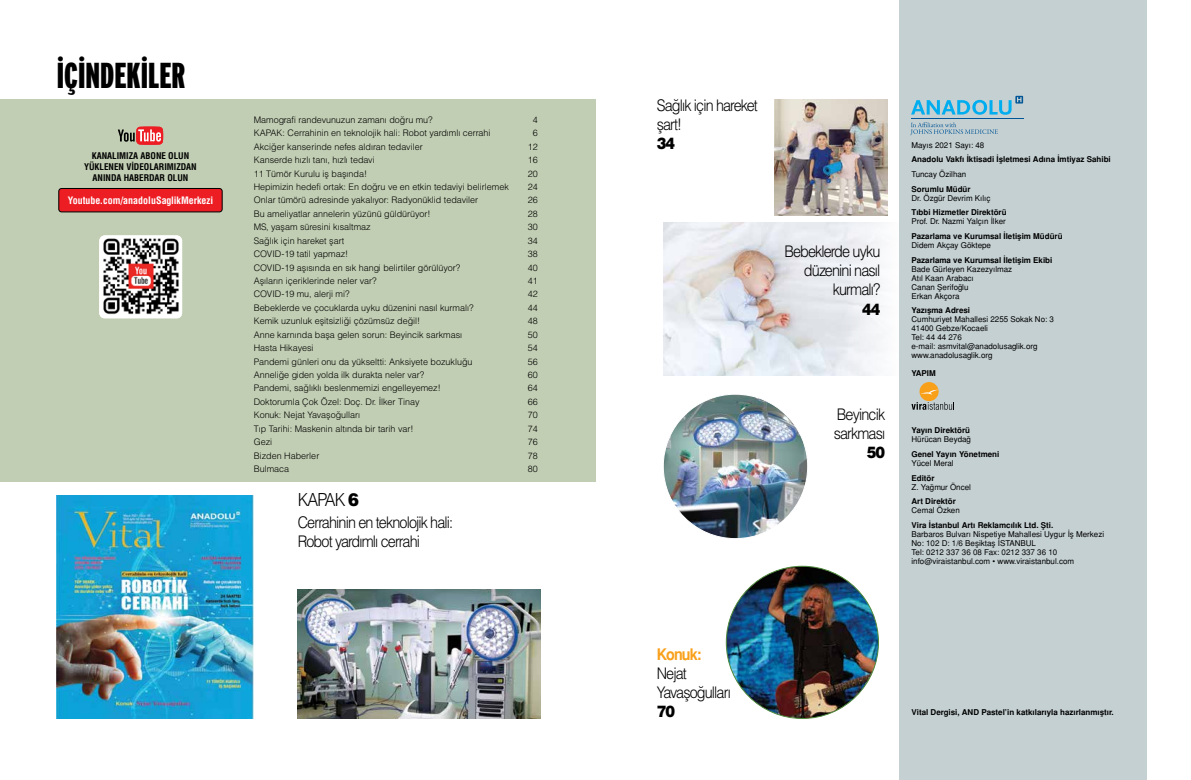
<style>
.page{position:relative;width:1191px;height:780px;background:#fff}
.page>*{position:absolute;margin:0;border:0;box-sizing:border-box;transform-origin:0 0}
.t1{font:900 extra-condensed 36px "Interstate";color:#000}
.t2{font:18px "Helvetica Light Normal Tr";letter-spacing:-.06em;color:#000;scale:.9 1}
.t3{font:16px/19.2px "Helvetica Light Normal Tr";letter-spacing:-.06em;color:#000;scale:.9 1}
.t4{font:16px "Helvetica Black Tr";letter-spacing:-.06em;color:#000;scale:.9 1}
.t5{font:700 16px "Helvetica Tr";letter-spacing:-.06em;color:#f9a01b;scale:.9 1}
.t6{font:10px "Helvetica Cond Bold Tr";color:#fff}
.t7{font:9px "Helvetica Light Normal Tr";color:#000}
.t8{font:9px/10.8px "Helvetica Cond Bold Tr";color:#000;text-align:center}
.t9{font:8px/9px "Helvetica Normal Tr";color:#000}
.t10{font:700 8px "Helvetica Tr";color:#000}
.s1{font-family:"Helvetica Black Tr"}
</style>
<div class="page">
<img style="left:663px;top:222px;width:220px;height:154px">
<img style="left:775px;top:99px;width:112px;height:116px">
<div style="left:0;top:99px;width:595px;height:383px;background:#c1ceb3"></div>
<div style="left:899px;top:0;width:248px;height:780px;background:#c5d0d2"></div>
<div style="left:919px;top:382px;width:19px;height:19px;background:#f9a01b;border-radius:50%"></div>
<svg style="left:920px;top:389px;width:18px;height:6px"></svg>
<svg style="left:911px;top:402px;width:43px;height:8px"></svg>
<svg style="left:118px;top:126px;width:45px;height:19px"></svg>
<div style="left:59px;top:188px;width:163px;height:24px;background:#ed1d24;border-radius:3px"></div>
<div style="left:58px;top:188px;width:165px;height:24px;border:1px solid #000;border-radius:3px"></div>
<svg style="left:911px;top:96px;width:112px;height:19px"></svg>
<hr style="left:911px;top:118px;width:112px;height:1px;background:#005596">
<svg style="left:910px;top:122px;width:88px;height:13px"></svg>
<img style="left:57px;top:495px;width:197px;height:223px">
<img style="left:297px;top:590px;width:243px;height:128px">
<img style="left:663px;top:394px;width:144px;height:144px;border-radius:72px">
<img style="left:726px;top:566px;width:152px;height:152px;border-radius:76px">
<img style="left:99px;top:235px;width:83px;height:83px">
<h1 class="t1" style="left:57px;top:56px;width:130px">İÇİNDEKİLER</h1>
<p class="t8" style="left:84px;top:150px;width:114px">KANALIMIZA ABONE OLUN<br>YÜKLENEN VİDEOLARIMIZDAN<br>ANINDA HABERDAR OLUN</p>
<p class="t6" style="left:68px;top:194px;width:147px">Youtube.com/anadoluSaglikMerkezi</p>
<p class="t7" style="left:254px;top:114px;width:180px">Mamografi randevunuzun zamanı doğru mu?</p>
<p class="t7" style="left:533px;top:114px;width:7px">4</p>
<p class="t7" style="left:254px;top:127px;width:238px">KAPAK: Cerrahinin en teknolojik hali: Robot yardımlı cerrahi</p>
<p class="t7" style="left:533px;top:127px;width:7px">6</p>
<p class="t7" style="left:254px;top:141px;width:170px">Akciğer kanserinde nefes aldıran tedaviler</p>
<p class="t7" style="left:528px;top:141px;width:12px">12</p>
<p class="t7" style="left:254px;top:154px;width:122px">Kanserde hızlı tanı, hızlı tedavi</p>
<p class="t7" style="left:528px;top:154px;width:12px">16</p>
<p class="t7" style="left:254px;top:168px;width:115px">11 Tümör Kurulu iş başında!</p>
<p class="t7" style="left:528px;top:168px;width:12px">20</p>
<p class="t7" style="left:254px;top:181px;width:256px">Hepimizin hedefi ortak: En doğru ve en etkin tedaviyi belirlemek</p>
<p class="t7" style="left:528px;top:181px;width:12px">24</p>
<p class="t7" style="left:254px;top:194px;width:226px">Onlar tümörü adresinde yakalıyor: Radyonüklid tedaviler</p>
<p class="t7" style="left:528px;top:194px;width:12px">26</p>
<p class="t7" style="left:254px;top:208px;width:178px">Bu ameliyatlar annelerin yüzünü güldürüyor!</p>
<p class="t7" style="left:528px;top:208px;width:12px">28</p>
<p class="t7" style="left:254px;top:221px;width:118px">MS, yaşam süresini kısaltmaz</p>
<p class="t7" style="left:528px;top:221px;width:12px">30</p>
<p class="t7" style="left:254px;top:235px;width:92px">Sağlık için hareket şart</p>
<p class="t7" style="left:528px;top:235px;width:12px">34</p>
<p class="t7" style="left:254px;top:248px;width:96px">COVID-19 tatil yapmaz!</p>
<p class="t7" style="left:528px;top:248px;width:12px">38</p>
<p class="t7" style="left:254px;top:262px;width:208px">COVID-19 aşısında en sık hangi belirtiler görülüyor?</p>
<p class="t7" style="left:528px;top:262px;width:12px">40</p>
<p class="t7" style="left:254px;top:275px;width:124px">Aşıların içeriklerinde neler var?</p>
<p class="t7" style="left:528px;top:275px;width:12px">41</p>
<p class="t7" style="left:254px;top:288px;width:97px">COVID-19 mu, alerji mi?</p>
<p class="t7" style="left:528px;top:288px;width:12px">42</p>
<p class="t7" style="left:254px;top:302px;width:221px">Bebeklerde ve çocuklarda uyku düzenini nasıl kurmalı?</p>
<p class="t7" style="left:528px;top:302px;width:12px">44</p>
<p class="t7" style="left:254px;top:315px;width:168px">Kemik uzunluk eşitsizliği çözümsüz değil!</p>
<p class="t7" style="left:528px;top:315px;width:12px">48</p>
<p class="t7" style="left:254px;top:329px;width:210px">Anne karnında başa gelen sorun: Beyincik sarkması</p>
<p class="t7" style="left:528px;top:329px;width:12px">50</p>
<p class="t7" style="left:254px;top:342px;width:61px">Hasta Hikayesi</p>
<p class="t7" style="left:528px;top:342px;width:12px">54</p>
<p class="t7" style="left:254px;top:356px;width:220px">Pandemi günleri onu da yükseltti: Anksiyete bozukluğu</p>
<p class="t7" style="left:528px;top:356px;width:12px">56</p>
<p class="t7" style="left:254px;top:369px;width:172px">Anneliğe giden yolda ilk durakta neler var?</p>
<p class="t7" style="left:528px;top:369px;width:12px">60</p>
<p class="t7" style="left:254px;top:382px;width:188px">Pandemi, sağlıklı beslenmemizi engelleyemez!</p>
<p class="t7" style="left:528px;top:382px;width:12px">64</p>
<p class="t7" style="left:254px;top:396px;width:167px">Doktorumla Çok Özel: Doç. Dr. İlker Tinay</p>
<p class="t7" style="left:528px;top:396px;width:12px">66</p>
<p class="t7" style="left:254px;top:409px;width:108px">Konuk: Nejat Yavaşoğulları</p>
<p class="t7" style="left:528px;top:409px;width:12px">70</p>
<p class="t7" style="left:254px;top:423px;width:161px">Tıp Tarihi: Maskenin altında bir tarih var!</p>
<p class="t7" style="left:528px;top:423px;width:12px">74</p>
<p class="t7" style="left:254px;top:436px;width:20px">Gezi</p>
<p class="t7" style="left:528px;top:436px;width:12px">76</p>
<p class="t7" style="left:254px;top:450px;width:67px">Bizden Haberler</p>
<p class="t7" style="left:528px;top:450px;width:12px">78</p>
<p class="t7" style="left:254px;top:463px;width:37px">Bulmaca</p>
<p class="t7" style="left:528px;top:463px;width:12px">80</p>
<h2 class="t2" style="left:298px;top:488px;width:69px">KAPAK <span class="s1">6</span></h2>
<h3 class="t3" style="left:298px;top:512px;width:174px">Cerrahinin en teknolojik hali:<br>Robot yardımlı cerrahi</h3>
<h3 class="t3" style="left:657px;top:95px;width:114px">Sağlık için hareket şart!</h3>
<h3 class="t4" style="left:657px;top:133px;width:22px">34</h3>
<h3 class="t3" style="left:784px;top:241px;width:108px;text-align:right">Bebeklerde uyku düzenini nasıl kurmalı?</h3>
<h3 class="t4" style="left:862px;top:298px;width:22px">44</h3>
<h3 class="t3" style="left:833px;top:404px;width:59px">Beyincik sarkması</h3>
<h3 class="t4" style="left:867px;top:442px;width:22px">50</h3>
<p class="t9" style="left:911px;top:140px;width:74px">Mayıs 2021 Sayı: 48</p>
<p class="t10" style="left:911px;top:155px;width:201px">Anadolu Vakfı İktisadi İşletmesi Adına İmtiyaz Sahibi</p>
<p class="t9" style="left:911px;top:170px;width:56px">Tuncay Özilhan</p>
<p class="t10" style="left:911px;top:184px;width:61px">Sorumlu Müdür</p>
<p class="t9" style="left:911px;top:193px;width:81px">Dr. Özgür Devrim Kılıç</p>
<p class="t10" style="left:911px;top:208px;width:97px">Tıbbi Hizmetler Direktörü</p>
<p class="t9" style="left:911px;top:217px;width:96px">Prof. Dr. Nazmi Yalçın İlker</p>
<p class="t10" style="left:911px;top:231px;width:153px">Pazarlama ve Kurumsal İletişim Müdürü</p>
<p class="t9" style="left:911px;top:241px;width:81px">Didem Akçay Göktepe</p>
<p class="t10" style="left:911px;top:255px;width:142px">Pazarlama ve Kurumsal İletişim Ekibi</p>
<p class="t9" style="left:911px;top:264px;width:102px">Bade Gürleyen Kazezyılmaz<br>Atıl Kaan Arabacı<br>Canan Şerifoğlu<br>Erkan Akçora</p>
<p class="t10" style="left:911px;top:306px;width:60px">Yazışma Adresi</p>
<p class="t9" style="left:911px;top:315px;width:144px">Cumhuriyet Mahallesi 2255 Sokak No: 3<br>41400 Gebze/Kocaeli<br>Tel: 44 44 276<br>e-mail: asmvital@anadolusaglik.org www.anadolusaglik.org</p>
<p class="t10" style="left:911px;top:369px;width:26px">YAPIM</p>
<h2 class="t2" style="left:899px;top:334px;width:90px">KONUK <span class="s1">68</span></h2>
<p class="t10" style="left:911px;top:425px;width:60px">Yayın Direktörü</p>
<p class="t9" style="left:911px;top:435px;width:61px">Hürücan Beydağ</p>
<p class="t10" style="left:911px;top:449px;width:89px">Genel Yayın Yönetmeni</p>
<p class="t9" style="left:911px;top:458px;width:44px">Yücel Meral</p>
<p class="t10" style="left:911px;top:473px;width:25px">Editör</p>
<p class="t9" style="left:911px;top:482px;width:61px">Z. Yağmur Öncel</p>
<p class="t10" style="left:911px;top:497px;width:46px">Art Direktör</p>
<p class="t9" style="left:911px;top:506px;width:50px">Cemal Özken</p>
<p class="t10" style="left:911px;top:520px;width:143px">Vira İstanbul Artı Reklamcılık Ltd. Şti.</p>
<p class="t9" style="left:911px;top:529px;width:194px">Barbaros Bulvarı Nispetiye Mahallesi Uygur İş Merkezi No: 102 D: 1/6 Beşiktaş İSTANBUL<br>Tel: 0212 337 36 08 Fax: 0212 337 36 10 info@viraistanbul.com • www.viraistanbul.com</p>
<h3 class="t5" style="left:657px;top:644px;width:51px">Konuk:</h3>
<h3 class="t3" style="left:657px;top:663px;width:84px">Nejat<br>Yavaşoğulları</h3>
<h3 class="t4" style="left:657px;top:701px;width:22px">70</h3>
<p class="t10" style="left:911px;top:707px;width:204px">Vital Dergisi, AND Pastel’in katkılarıyla hazırlanmıştır.</p>
</div>
